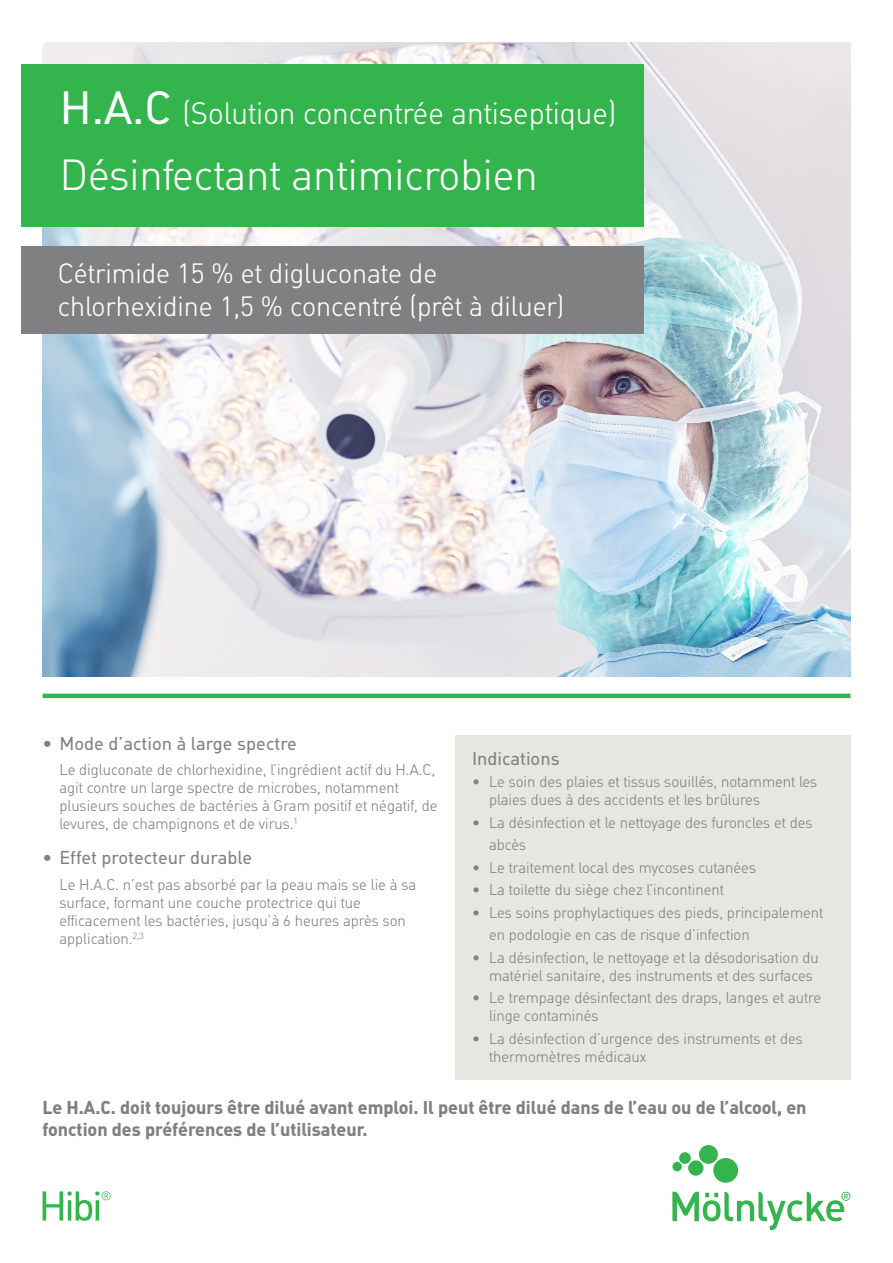
<style>
.page{position:relative;width:893px;height:1263px;background:#fff}
.page>*{position:absolute;margin:0;border:0;box-sizing:border-box;transform-origin:0 0}
.t1{font:300 42px "MHC Din";color:#fff}
.t2{font:300 30px "MHC Din";color:#fff}
.Sub_header{font:300 27px/33px "MHC Din";color:#fff}
.Body_bullets_large{font:700 18px/22.5px "MHC Din";color:#808083}
.Body_bullets_large-2{font:18px "MHC Din";color:#808083}
.Body_bullets_large-3{font:300 15px/18px "MHC Din";color:#808083}
.s1{font-weight:400;font-size:45px}
</style>
<div class="page">
<svg style="left:672px;top:1145px;width:178px;height:85px"></svg>
<img style="left:43px;top:43px;width:807px;height:634px">
<div style="left:21px;top:64px;width:623px;height:162px;background:#34b44d"></div>
<hr style="left:43px;top:694px;width:807px;height:4px;background:#34b44d">
<div style="left:21px;top:246px;width:623px;height:88px;background:#808083"></div>
<div style="left:455px;top:736px;width:395px;height:344px;background:#e8e6e1"></div>
<svg style="left:43px;top:1191px;width:68px;height:30px"></svg>
<p class="t2" style="left:60px;top:94px;width:558px"><span class="s1">H.A.C</span> (Solution concentrée antiseptique)</p>
<p class="t1" style="left:60px;top:149px;width:479px">Désinfectant antimicrobien</p>
<p class="Sub_header" style="left:58px;top:257px;width:508px">Cétrimide 15 % et digluconate de chlorhexidine 1,5 % concentré (prêt à diluer)</p>
<p class="Body_bullets_large-2" style="left:43px;top:732px;width:256px">• Mode d’action à large spectre</p>
<p class="Body_bullets_large-3" style="left:60px;top:760px;width:379px">Le digluconate de chlorhexidine, l’ingrédient actif du H.A.C, agit contre un large spectre de microbes, notamment plusieurs souches de bactéries à Gram positif et négatif, de levures, de champignons et de virus.<sup>1</sup></p>
<p class="Body_bullets_large-2" style="left:43px;top:846px;width:211px">• Effet protecteur durable</p>
<p class="Body_bullets_large-3" style="left:60px;top:875px;width:358px">Le H.A.C. n’est pas absorbé par la peau mais se lie à sa surface, formant une couche protectrice qui tue efficacement les bactéries, jusqu’à 6 heures après son application.<sup>2,3</sup></p>
<p class="Body_bullets_large-2" style="left:472px;top:747px;width:89px">Indications</p>
<p class="Body_bullets_large-3" style="left:489px;top:772px;width:330px;text-indent:-17px">• Le soin des plaies et tissus souillés, notamment les plaies dues à des accidents et les brûlures</p>
<p class="Body_bullets_large-3" style="left:489px;top:811px;width:325px;line-height:22.5px;text-indent:-17px">• La désinfection et le nettoyage des furoncles et des abcès</p>
<p class="Body_bullets_large-3" style="left:472px;top:858px;width:286px">• Le traitement local des mycoses cutanées</p>
<p class="Body_bullets_large-3" style="left:472px;top:880px;width:253px">• La toilette du siège chez l’incontinent</p>
<p class="Body_bullets_large-3" style="left:489px;top:901px;width:336px;line-height:22.5px;text-indent:-17px">• Les soins prophylactiques des pieds, principalement en podologie en cas de risque d’infection</p>
<p class="Body_bullets_large-3" style="left:489px;top:948px;width:331px;text-indent:-17px">• La désinfection, le nettoyage et la désodorisation du matériel sanitaire, des instruments et des surfaces</p>
<p class="Body_bullets_large-3" style="left:489px;top:988px;width:334px;text-indent:-17px">• Le trempage désinfectant des draps, langes et autre linge contaminés</p>
<p class="Body_bullets_large-3" style="left:489px;top:1029px;width:316px;text-indent:-17px">• La désinfection d’urgence des instruments et des thermomètres médicaux</p>
<p class="Body_bullets_large" style="left:43px;top:1095px;width:766px">Le H.A.C. doit toujours être dilué avant emploi. Il peut être dilué dans de l’eau ou de l’alcool, en fonction des préférences de l’utilisateur.</p>
</div>
